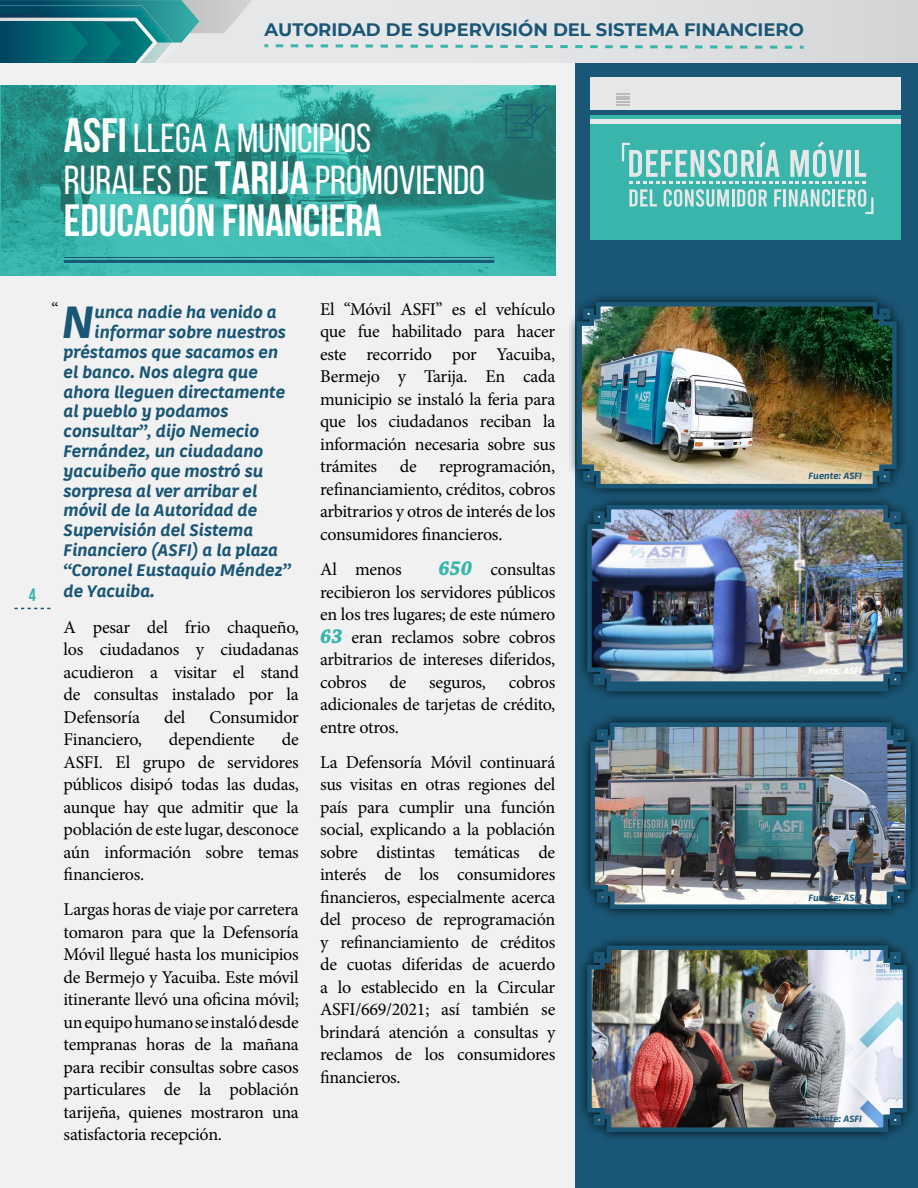
<style>
.page{position:relative;width:918px;height:1188px;background:#fff}
.page>*{position:absolute;margin:0;border:0;box-sizing:border-box;transform-origin:0 0}
.t1{font:700 45px "Bebas Neue";color:#fff}
.t2{font:italic 700 44.7px "Kohinoor W00";color:#1a5675}
.t3{font:40.5px/42px "Bebas Neue";color:#fff}
.t4{font:18px/22.5px "Minion Pro";letter-spacing:-.015em;color:#000;text-align:justify}
.t5{font:700 18px "Montserrat";color:#1a5675}
.t6{font:700 18px "Bebas Neue";color:#3ab5ab}
.t7{font:italic 700 16.5px "Kohinoor W00";color:#1a5675}
.t8{font:italic 700 9px "Kohinoor W00";color:#1a5675}
.t9{font:italic 700 9px "Kohinoor W00";color:#fff}
.s1{font-weight:700;font-size:48px;color:#fbfdf8}
.s2{color:#fbfdf8}
.s3{font-weight:700;font-size:46.5px}
.s4{font-family:"Chaparral Pro";font-weight:700;font-style:italic;font-size:21px;color:#3ab5ab}
</style>
<div class="page">
<div style="left:0;top:63px;width:918px;height:1125px;background:#f1f1f2"></div>
<svg style="left:14px;top:608px;width:36px;height:1px"></svg>
<svg style="left:200px;top:0;width:718px;height:63px;background:#dfe1e2"></svg>
<img style="left:200px;top:0;width:52px;height:33px">
<svg style="left:0;top:0;width:200px;height:63px;background:#2d818a"></svg>
<svg style="left:785px;top:46px;width:7px;height:3px"></svg>
<svg style="left:770px;top:46px;width:7px;height:3px"></svg>
<svg style="left:755px;top:46px;width:7px;height:3px"></svg>
<svg style="left:740px;top:46px;width:7px;height:3px"></svg>
<svg style="left:725px;top:46px;width:7px;height:3px"></svg>
<svg style="left:710px;top:45px;width:8px;height:4px"></svg>
<svg style="left:695px;top:45px;width:8px;height:3px"></svg>
<svg style="left:680px;top:45px;width:8px;height:3px"></svg>
<svg style="left:665px;top:45px;width:8px;height:3px"></svg>
<svg style="left:650px;top:45px;width:8px;height:3px"></svg>
<svg style="left:635px;top:45px;width:8px;height:3px"></svg>
<svg style="left:620px;top:45px;width:8px;height:3px"></svg>
<svg style="left:605px;top:45px;width:8px;height:3px"></svg>
<svg style="left:590px;top:45px;width:8px;height:3px"></svg>
<svg style="left:575px;top:45px;width:8px;height:3px"></svg>
<svg style="left:560px;top:45px;width:8px;height:3px"></svg>
<svg style="left:545px;top:45px;width:8px;height:3px"></svg>
<svg style="left:530px;top:45px;width:8px;height:3px"></svg>
<svg style="left:515px;top:45px;width:8px;height:3px"></svg>
<svg style="left:500px;top:45px;width:8px;height:3px"></svg>
<svg style="left:485px;top:45px;width:8px;height:3px"></svg>
<svg style="left:470px;top:45px;width:8px;height:3px"></svg>
<svg style="left:455px;top:45px;width:8px;height:3px"></svg>
<svg style="left:440px;top:45px;width:8px;height:3px"></svg>
<svg style="left:425px;top:45px;width:8px;height:3px"></svg>
<svg style="left:411px;top:45px;width:7px;height:3px"></svg>
<svg style="left:396px;top:45px;width:7px;height:3px"></svg>
<svg style="left:381px;top:45px;width:7px;height:3px"></svg>
<svg style="left:366px;top:45px;width:7px;height:3px"></svg>
<svg style="left:351px;top:44px;width:7px;height:4px"></svg>
<svg style="left:336px;top:44px;width:7px;height:3px"></svg>
<svg style="left:321px;top:44px;width:7px;height:3px"></svg>
<svg style="left:306px;top:44px;width:7px;height:3px"></svg>
<svg style="left:291px;top:44px;width:7px;height:3px"></svg>
<svg style="left:276px;top:44px;width:7px;height:3px"></svg>
<svg style="left:800px;top:46px;width:4px;height:3px"></svg>
<div style="left:576px;top:64px;width:342px;height:1124px;background:#1a5675"></div>
<div style="left:590px;top:77px;width:311px;height:162px;background:#3ab5ab"></div>
<div style="left:590px;top:77px;width:311px;height:37px;background:#e6e7e8"></div>
<svg style="left:616px;top:94px;width:14px;height:11px"></svg>
<hr style="left:590px;top:110px;width:311px;height:4px;background:#1a5675">
<hr style="left:590px;top:119px;width:311px;height:4px;background:#e6e7e8">
<svg style="left:622px;top:141px;width:251px;height:73px"></svg>
<div style="left:577px;top:495px;width:340px;height:206px;background:#000;opacity:.75"></div>
<img style="left:585px;top:503px;width:325px;height:191px">
<div style="left:567px;top:292px;width:339px;height:206px;background:#000;opacity:.75"></div>
<img style="left:574px;top:300px;width:325px;height:191px">
<div style="left:581px;top:713px;width:337px;height:206px;background:#000;opacity:.75"></div>
<img style="left:588px;top:720px;width:325px;height:191px">
<div style="left:577px;top:936px;width:340px;height:206px;background:#000;opacity:.75"></div>
<img style="left:585px;top:943px;width:325px;height:191px">
<img style="left:1px;top:85px;width:554px;height:190px">
<svg style="left:496px;top:95px;width:51px;height:43px;background:#227876"></svg>
<hr style="left:64px;top:257px;width:430px;height:1px;background:#1a5675">
<hr style="left:64px;top:260px;width:430px;height:3px;background:#1a5675">
<p class="t5" style="left:265px;top:17px;width:541px">AUTORIDAD DE SUPERVISIÓN DEL SISTEMA FINANCIERO</p>
<h3 class="t3" style="left:64px;top:117px;width:423px"><span class="s1">ASFI</span> LLEGA A MUNICIPIOS<br><span class="s2">RURALES</span> DE <span class="s3">TARIJA</span> PROMOVIENDO</h3>
<h1 class="t1" style="left:64px;top:196px;width:320px">EDUCACIÓN FINANCIERA</h1>
<p class="t6" style="left:29px;top:585px;width:9px">4</p>
<p class="t4" style="left:51px;top:298px;width:9px">“</p>
<h2 class="t2" style="left:62px;top:294px;width:34px">N</h2>
<p class="t7" style="left:95px;top:302px;width:184px">unca nadie ha venido a</p>
<p class="t7" style="left:95px;top:322px;width:193px">informar sobre nuestros</p>
<p class="t7" style="left:64px;top:341px;width:216px">préstamos que sacamos en</p>
<p class="t7" style="left:64px;top:361px;width:196px">el banco. Nos alegra que</p>
<p class="t7" style="left:64px;top:381px;width:223px">ahora lleguen directamente</p>
<p class="t7" style="left:64px;top:401px;width:166px">al pueblo y podamos</p>
<p class="t7" style="left:64px;top:421px;width:197px">consultar”, dijo Nemecio</p>
<p class="t7" style="left:64px;top:440px;width:201px">Fernández, un ciudadano</p>
<p class="t7" style="left:64px;top:460px;width:201px">yacuibeño que mostró su</p>
<p class="t7" style="left:64px;top:480px;width:195px">sorpresa al ver arribar el</p>
<p class="t7" style="left:64px;top:500px;width:195px">móvil de la Autoridad de</p>
<p class="t7" style="left:64px;top:520px;width:191px">Supervisión del Sistema</p>
<p class="t7" style="left:64px;top:539px;width:216px">Financiero (ASFI) a la plaza</p>
<p class="t7" style="left:64px;top:559px;width:229px">“Coronel Eustaquio Méndez”</p>
<p class="t7" style="left:64px;top:581px;width:93px">de Yacuiba.</p>
<p class="t4" style="left:64px;top:616px;width:237px">A pesar del frio chaqueño, los ciudadanos y ciudadanas acudieron a visitar el stand de consultas instalado por la Defensoría</p>
<p class="t4" style="left:164px;top:706px;width:23px">del</p>
<p class="t4" style="left:210px;top:706px;width:91px">Consumidor</p>
<p class="t4" style="left:64px;top:728px;width:237px;text-indent:218px">de ASFI. El grupo de servidores públicos disipó todas las dudas, aunque hay que admitir que la población de este lugar, desconoce aún información sobre temas financieros.</p>
<p class="t4" style="left:64px;top:898px;width:237px">Largas horas de viaje por carretera tomaron para que la Defensoría Móvil llegué hasta los municipios de Bermejo y Yacuiba. Este móvil itinerante llevó una oficina móvil; un equipo humano se instaló desde tempranas horas de la mañana para recibir consultas sobre casos particulares de la población tarijeña, quienes mostraron una satisfactoria recepción.</p>
<p class="t4" style="left:64px;top:728px;width:80px">Financiero,</p>
<p class="t4" style="left:169px;top:728px;width:87px">dependiente</p>
<p class="t4" style="left:320px;top:298px;width:237px">El “Móvil ASFI” es el vehículo que fue habilitado para hacer este recorrido por Yacuiba, Bermejo y Tarija. En cada municipio se instaló la feria para que los ciudadanos reciban la información necesaria sobre sus trámites</p>
<p class="t4" style="left:400px;top:456px;width:18px">de</p>
<p class="t4" style="left:320px;top:456px;width:237px;text-indent:119px">reprogramación, refinanciamiento, créditos, cobros arbitrarios y otros de interés de los consumidores financieros.</p>
<p class="t4" style="left:320px;top:558px;width:83px">Al menos</p>
<p class="t4" style="left:320px;top:558px;width:237px;text-indent:118px"><span class="s4">650</span> consultas recibieron los servidores públicos en los tres lugares; de este número <span class="s4">63</span> eran reclamos sobre cobros arbitrarios de intereses diferidos, cobros</p>
<p class="t4" style="left:320px;top:671px;width:237px;text-indent:189px">cobros adicionales de tarjetas de crédito, entre otros.</p>
<p class="t4" style="left:320px;top:751px;width:237px">La Defensoría Móvil continuará sus visitas en otras regiones del país para cumplir una función social, explicando a la población sobre distintas temáticas de interés de los consumidores financieros, especialmente acerca del proceso de reprogramación y refinanciamiento de créditos de cuotas diferidas de acuerdo a lo establecido en la Circular ASFI/669/2021; así también se brindará atención a consultas y reclamos de los consumidores financieros.</p>
<p class="t4" style="left:389px;top:671px;width:18px">de</p>
<p class="t4" style="left:429px;top:671px;width:58px">seguros,</p>
<p class="t8" style="left:809px;top:470px;width:55px">Fuente: ASFI</p>
<p class="t9" style="left:809px;top:665px;width:55px">Fuente: ASFI</p>
<p class="t8" style="left:809px;top:892px;width:55px">Fuente: ASFI</p>
<p class="t8" style="left:809px;top:1113px;width:55px">Fuente: ASFI</p>
</div>
